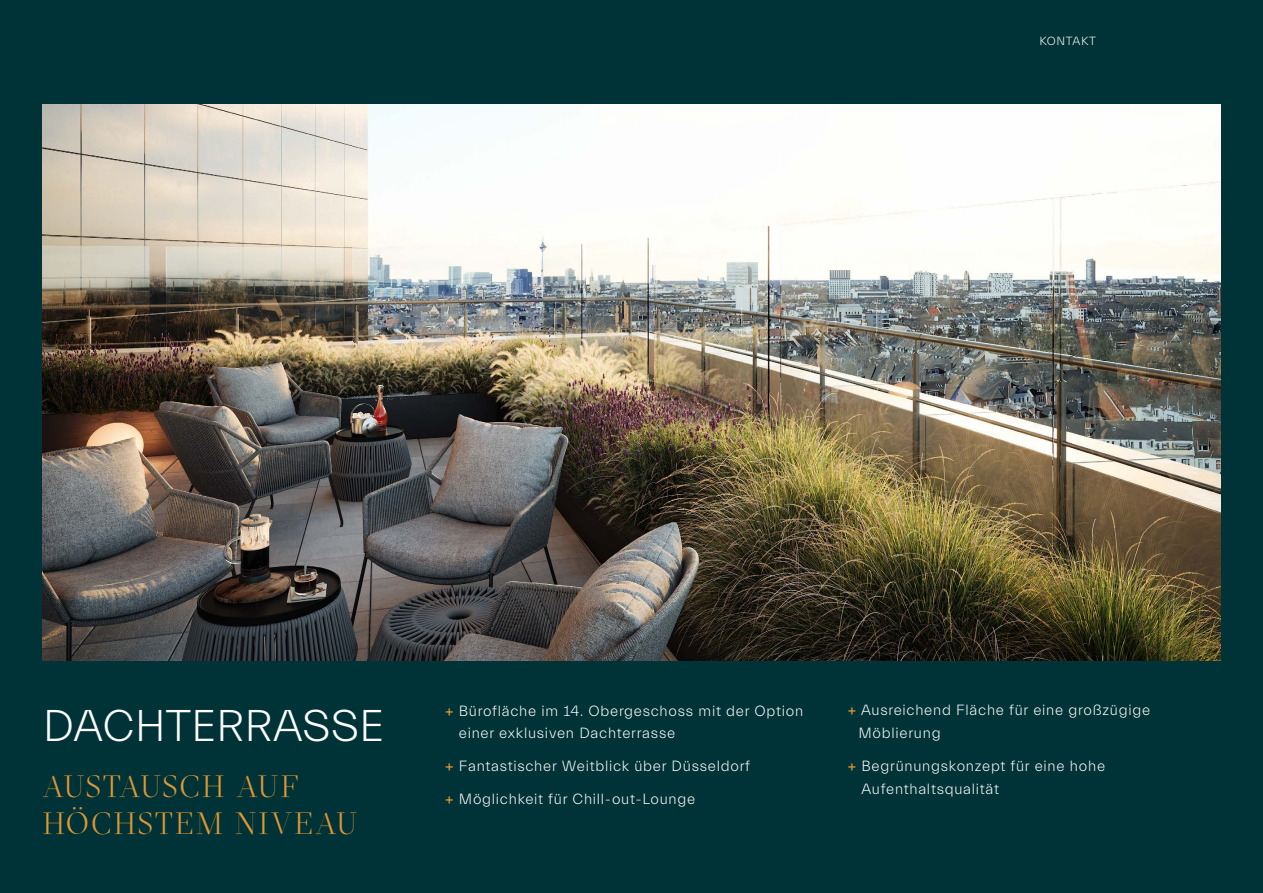
<style>
.page{position:relative;width:1263px;height:893px;background:#003337}
.page>*{position:absolute;margin:0;border:0;box-sizing:border-box;transform-origin:0 0}
.t1{font:300 45px "Everett";color:#fff}
.t2{font:300 30px/37.5px "GT Sectra Display";letter-spacing:.075em;color:#e09733}
.t3{font:300 15px/22.5px "Everett";letter-spacing:.05em;color:#fff}
.t4{font:300 12px "Everett";letter-spacing:.05em;color:#fff}
.s1{font-weight:500;color:#e09733}
</style>
<div class="page">
<img style="left:43px;top:104px;width:1177px;height:557px">
<p class="t4" style="left:1039px;top:34px;width:58px">KONTAKT</p>
<h1 class="t1" style="left:43px;top:702px;width:343px">DACHTERRASSE</h1>
<h2 class="t2" style="left:43px;top:767px;width:315px">AUSTAUSCH AUF<br>HÖCHSTEM NIVEAU</h2>
<p class="t3" style="left:459px;top:699px;width:346px;text-indent:-14px"><span class="s1">+</span> Bürofläche im 14. Obergeschoss mit der Option einer exklusiven Dachterrasse</p>
<p class="t3" style="left:445px;top:755px;width:307px"><span class="s1">+</span> Fantastischer Weitblick über Düsseldorf</p>
<p class="t3" style="left:445px;top:788px;width:252px"><span class="s1">+</span> Möglichkeit für Chill-out-Lounge</p>
<p class="t3" style="left:858px;top:699px;width:293px;text-indent:-11px"><span class="s1">+</span> Ausreichend Fläche für eine großzügige<br>Möblierung</p>
<p class="t3" style="left:861px;top:755px;width:245px;text-indent:-14px"><span class="s1">+</span> Begrünungskonzept für eine hohe<br>Aufenthaltsqualität</p>
</div>
